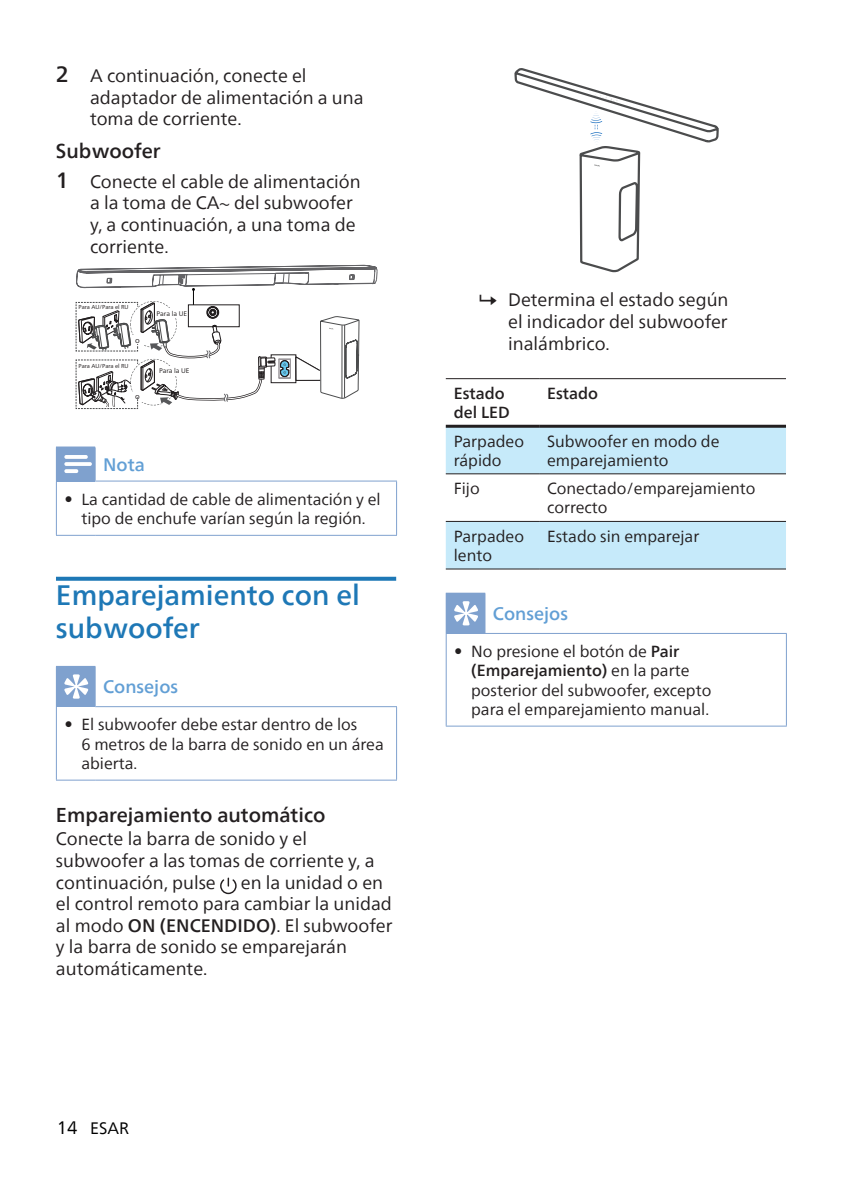
<style>
.page{position:relative;width:842px;height:1191px;background:#fff}
.page>*{position:absolute;margin:0;border:0;box-sizing:border-box;transform-origin:0 0}
.heading2{font:500 28px/33.6px "Neue Frutiger World";color:#1e78b6}
.heading4{font:500 20px "Neue Frutiger World";color:#231f20}
.Body_Text_9{font:18px/21.6px "Neue Frutiger World";color:#231f20}
.notes-caption-paragr{font:500 18px "Neue Frutiger World";color:#629fd5}
.t1{font:16.4px "Neue Frutiger World";color:#000}
.Table_text_8{font:16px/19.2px "Neue Frutiger World";color:#231f20}
.Table_text-_Medium_8{font:500 16px/19.2px "Neue Frutiger World";color:#231f20}
.t2{font:7.6px "Neue Frutiger World";color:#231f20}
.t3{font:6.8px "Neue Frutiger World";color:#231f20}
.t4{font:5.8px "Neue Frutiger World";color:#231f20}
.s1{font-weight:500;font-size:22px}
.s2{font-size:17px}
.s3{font-weight:500}
.s4{font-size:18px}
</style>
<div class="page">
<svg style="left:56px;top:577px;width:340px;height:4px"></svg>
<svg style="left:76px;top:265px;width:301px;height:144px"></svg>
<div style="left:56px;top:447px;width:39px;height:34px;background:#7fa1ce"></div>
<hr style="left:396px;top:481px;width:1px;height:54px;background:#7fa1ce">
<hr style="left:56px;top:446px;width:39px;height:1px;background:#7fa1ce">
<hr style="left:95px;top:447px;width:1px;height:33px;background:#7fa1ce">
<hr style="left:95px;top:480px;width:302px;height:1px;background:#7fa1ce">
<hr style="left:56px;top:481px;width:1px;height:54px;background:#7fa1ce">
<hr style="left:56px;top:535px;width:39px;height:1px;background:#7fa1ce">
<hr style="left:95px;top:535px;width:302px;height:1px;background:#7fa1ce">
<svg style="left:64px;top:455px;width:28px;height:18px"></svg>
<div style="left:56px;top:666px;width:39px;height:40px;background:#7fa1ce"></div>
<hr style="left:396px;top:707px;width:1px;height:72px;background:#7fa1ce">
<hr style="left:56px;top:706px;width:1px;height:73px;background:#7fa1ce">
<hr style="left:56px;top:779px;width:39px;height:1px;background:#7fa1ce">
<hr style="left:95px;top:779px;width:302px;height:1px;background:#7fa1ce">
<hr style="left:95px;top:706px;width:302px;height:1px;background:#7fa1ce">
<hr style="left:95px;top:666px;width:1px;height:40px;background:#7fa1ce">
<svg style="left:64px;top:674px;width:24px;height:24px"></svg>
<svg style="left:220px;top:877px;width:17px;height:17px"></svg>
<svg style="left:514px;top:68px;width:205px;height:204px"></svg>
<svg style="left:446px;top:428px;width:340px;height:140px;fill:#c6eafa"></svg>
<hr style="left:446px;top:473px;width:93px;height:1px;background:#231f20">
<hr style="left:539px;top:473px;width:247px;height:1px;background:#231f20">
<hr style="left:446px;top:521px;width:93px;height:1px;background:#231f20">
<hr style="left:539px;top:521px;width:247px;height:1px;background:#231f20">
<hr style="left:446px;top:568px;width:93px;height:1px;background:#231f20">
<hr style="left:539px;top:568px;width:247px;height:1px;background:#231f20">
<hr style="left:446px;top:378px;width:93px;height:1px;background:#231f20">
<hr style="left:539px;top:378px;width:247px;height:1px;background:#231f20">
<hr style="left:446px;top:425px;width:93px;height:3px;background:#231f20">
<hr style="left:539px;top:425px;width:247px;height:3px;background:#231f20">
<div style="left:446px;top:593px;width:39px;height:40px;background:#7fa1ce"></div>
<hr style="left:786px;top:634px;width:1px;height:91px;background:#7fa1ce">
<hr style="left:446px;top:633px;width:1px;height:92px;background:#7fa1ce">
<hr style="left:446px;top:725px;width:39px;height:1px;background:#7fa1ce">
<hr style="left:485px;top:725px;width:302px;height:1px;background:#7fa1ce">
<hr style="left:485px;top:633px;width:302px;height:1px;background:#7fa1ce">
<hr style="left:485px;top:593px;width:1px;height:40px;background:#7fa1ce">
<svg style="left:454px;top:601px;width:24px;height:24px"></svg>
<p class="Body_Text_9" style="left:90px;top:65px;width:275px;text-indent:-34px"><span class="s1">2</span> A continuación, conecte el adaptador de alimentación a una toma de corriente.</p>
<p class="heading4" style="left:56px;top:134px;width:106px">Subwoofer</p>
<p class="Body_Text_9" style="left:90px;top:171px;width:272px;text-indent:-34px"><span class="s1">1</span> Conecte el cable de alimentación a la toma de CA~ del subwoofer y, a continuación, a una toma de corriente.</p>
<p class="t4" style="left:79px;top:302px;width:52px">Para AU/Para el RU</p>
<p class="t2" style="left:135px;top:334px;width:6px">o</p>
<p class="t4" style="left:79px;top:361px;width:52px">Para AU/Para el RU</p>
<p class="t2" style="left:135px;top:390px;width:6px">o</p>
<p class="t3" style="left:157px;top:308px;width:32px">Para la UE</p>
<p class="t3" style="left:159px;top:365px;width:32px">Para la UE</p>
<p class="notes-caption-paragr" style="left:103px;top:450px;width:43px">Nota</p>
<p class="Table_text_8" style="left:64px;top:490px;width:318px;text-align:center"><span class="s2">•</span> La cantidad de cable de alimentación y el tipo de enchufe varían según la región.</p>
<p class="heading2" style="left:56px;top:578px;width:305px">Emparejamiento con el subwoofer</p>
<p class="notes-caption-paragr" style="left:103px;top:672px;width:76px">Consejos</p>
<p class="Table_text_8" style="left:81px;top:715px;width:304px;text-indent:-17px"><span class="s2">•</span> El subwoofer debe estar dentro de los<br>6 metros de la barra de sonido en un área abierta.</p>
<p class="heading4" style="left:56px;top:798px;width:271px">Emparejamiento automático</p>
<p class="Body_Text_9" style="left:56px;top:828px;width:320px">Conecte la barra de sonido y el subwoofer a las tomas de corriente y, a continuación, pulse</p>
<p class="Body_Text_9" style="left:56px;top:871px;width:338px;text-indent:185px">en la unidad o en el control remoto para cambiar la unidad al modo <span class="s3">ON (ENCENDIDO)</span>. El subwoofer y la barra de sonido se emparejarán automáticamente.</p>
<p class="t1" style="left:57px;top:1115px;width:74px"><span class="s4">14</span> ESAR</p>
<p class="Body_Text_9" style="left:508px;top:288px;width:222px;text-align:justify">Determina el estado según el indicador del subwoofer inalámbrico.</p>
<p class="Table_text-_Medium_8" style="left:454px;top:384px;width:58px">Estado del LED</p>
<p class="Table_text-_Medium_8" style="left:547px;top:384px;width:52px">Estado</p>
<p class="Table_text_8" style="left:454px;top:432px;width:72px">Parpadeo rápido</p>
<p class="Table_text_8" style="left:547px;top:432px;width:174px">Subwoofer en modo de emparejamiento</p>
<p class="Table_text_8" style="left:454px;top:479px;width:27px">Fijo</p>
<p class="Table_text_8" style="left:547px;top:479px;width:210px">Conectado/emparejamiento correcto</p>
<p class="Table_text_8" style="left:454px;top:527px;width:72px">Parpadeo lento</p>
<p class="Table_text_8" style="left:547px;top:527px;width:154px">Estado sin emparejar</p>
<p class="notes-caption-paragr" style="left:493px;top:599px;width:76px">Consejos</p>
<p class="Table_text_8" style="left:471px;top:642px;width:242px;text-indent:-17px"><span class="s2">•</span> No presione el botón de <span class="s3">Pair (Emparejamiento)</span> en la parte posterior del subwoofer, excepto para el emparejamiento manual.</p>
</div>
